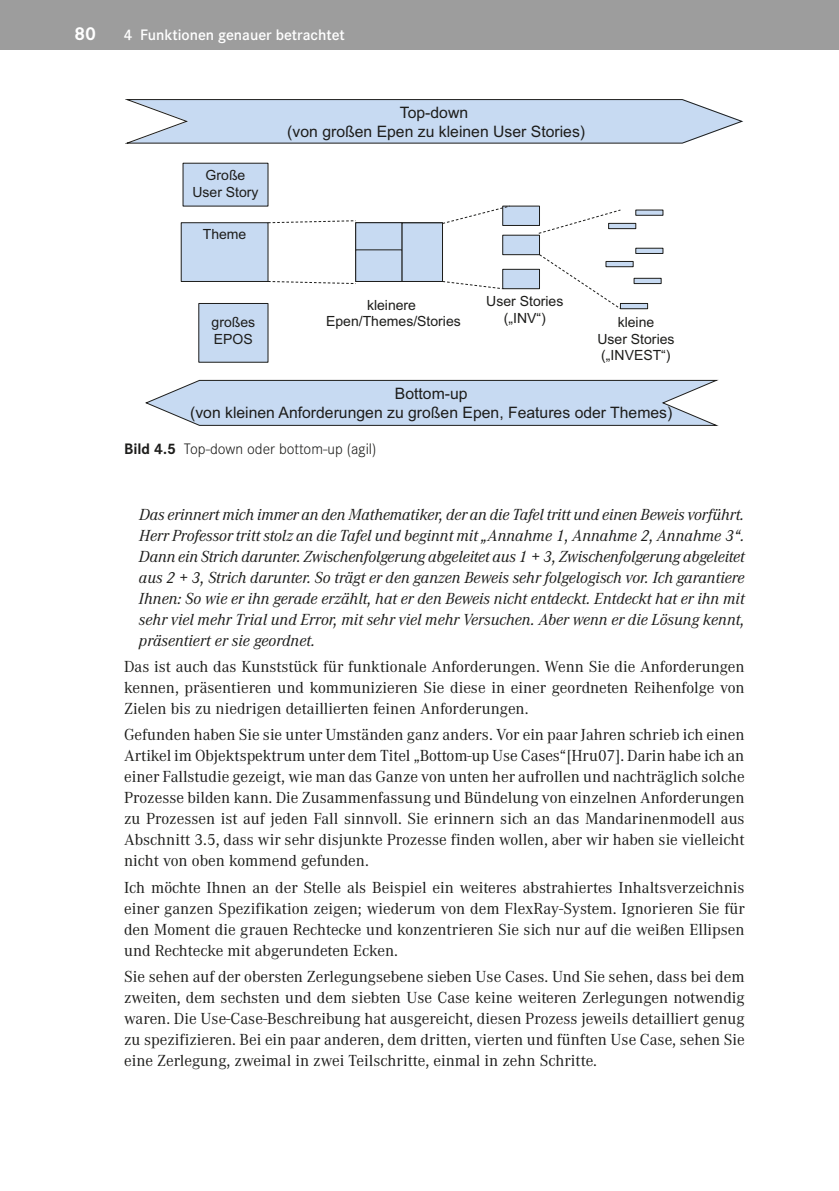
<style>
.page{position:relative;width:839px;height:1191px;background:#fff}
.page>*{position:absolute;margin:0;border:0;box-sizing:border-box;transform-origin:0 0}
.t1{font:700 19.25px "Corporate S Pro";color:#fff}
.t2{font:16.62px/21px "Corporate A Pro";color:#1d1d1b;text-align:justify}
.t3{font:italic 16.62px/21px "Corporate A Pro";color:#1d1d1b;text-align:justify}
.t4{font:15.75px/18.9px "Arial";color:#1d1d1b;text-align:center}
.t5{font:300 15.75px "Corporate S Pro";color:#1d1d1b}
.t6{font:600 15.75px "Corporate S Pro";color:#fff}
.t7{font:14px/16.8px "Arial";color:#1d1d1b;text-align:center}
.s1{font-weight:700}
</style>
<div class="page">
<div style="left:0;top:0;width:838px;height:50px;background:#9d9d9d"></div>
<svg style="left:125px;top:99px;width:618px;height:45px;background:#c4d4e8"></svg>
<svg style="left:145px;top:379px;width:574px;height:47px;background:#c5d5e9"></svg>
<div style="left:183px;top:163px;width:85px;height:43px;background:#c7daf2"></div>
<div style="left:181px;top:222px;width:87px;height:60px;background:#c7daf2;border:1px solid #1d1d1b"></div>
<svg style="left:635px;top:210px;width:28px;height:6px"></svg>
<svg style="left:621px;top:223px;width:15px;height:6px"></svg>
<svg style="left:635px;top:248px;width:28px;height:6px"></svg>
<svg style="left:621px;top:261px;width:12px;height:6px"></svg>
<svg style="left:633px;top:278px;width:28px;height:6px"></svg>
<svg style="left:267px;top:220px;width:89px;height:64px"></svg>
<svg style="left:621px;top:303px;width:26px;height:6px"></svg>
<div style="left:198px;top:303px;width:70px;height:59px;background:#c7daf2"></div>
<div style="left:355px;top:222px;width:47px;height:29px;background:#c7daf2;border:1px solid #1d1d1b"></div>
<div style="left:355px;top:249px;width:47px;height:33px;background:#c7daf2;border:1px solid #1d1d1b"></div>
<div style="left:401px;top:222px;width:41px;height:60px;background:#c7daf2;border:1px solid #1d1d1b"></div>
<svg style="left:441px;top:205px;width:180px;height:105px"></svg>
<p class="t1" style="left:74px;top:18px;width:23px">80</p>
<p class="t6" style="left:124px;top:23px;width:222px">4 Funktionen genauer betrachtet</p>
<p class="t7" style="left:192px;top:167px;width:68px">Große<br>User Story</p>
<p class="t7" style="left:203px;top:226px;width:45px">Theme</p>
<p class="t7" style="left:211px;top:314px;width:45px;text-align:left">großes<br>EPOS</p>
<p class="t4" style="left:287px;top:103px;width:299px">Top-down<br>(von großen Epen zu kleinen User Stories)</p>
<p class="t7" style="left:326px;top:296px;width:136px">kleinere<br>Epen/Themes/Stories</p>
<p class="t7" style="left:486px;top:293px;width:79px">User Stories („INV“)</p>
<p class="t7" style="left:597px;top:313px;width:79px">kleine<br>User Stories („INVEST“)</p>
<p class="t4" style="left:190px;top:384px;width:483px">Bottom-up<br>(von kleinen Anforderungen zu großen Epen, Features oder Themes)</p>
<p class="t5" style="left:124px;top:438px;width:254px"><span class="s1">Bild 4.5</span> Top-down oder bottom-up (agil)</p>
<p class="t3" style="left:139px;top:503px;width:607px">Das erinnert mich immer an den Mathematiker, der an die Tafel tritt und einen Beweis vorführt.<br>Herr Professor tritt stolz an die Tafel und beginnt mit „Annahme 1, Annahme 2, Annahme 3“.<br>Dann ein Strich darunter. Zwischenfolgerung abgeleitet aus 1 + 3, Zwischenfolgerung abgeleitet aus 2 + 3, Strich darunter. So trägt er den ganzen Beweis sehr folgelogisch vor. Ich garantiere Ihnen: So wie er ihn gerade erzählt, hat er den Beweis nicht entdeckt. Entdeckt hat er ihn mit sehr viel mehr Trial und Error, mit sehr viel mehr Versuchen. Aber wenn er die Lösung kennt, präsentiert er sie geordnet.</p>
<p class="t2" style="left:124px;top:655px;width:622px">Das ist auch das Kunststück für funktionale Anforderungen. Wenn Sie die Anforderungen kennen, präsentieren und kommunizieren Sie diese in einer geordneten Reihenfolge von Zielen bis zu niedrigen detaillierten feinen Anforderungen.</p>
<p class="t2" style="left:124px;top:723px;width:622px">Gefunden haben Sie sie unter Umständen ganz anders. Vor ein paar Jahren schrieb ich einen Artikel im Objektspektrum unter dem Titel „Bottom-up Use Cases“[Hru07]. Darin habe ich an einer Fallstudie gezeigt, wie man das Ganze von unten her aufrollen und nachträglich solche Prozesse bilden kann. Die Zusammenfassung und Bündelung von einzelnen Anforderungen zu Prozessen ist auf jeden Fall sinnvoll. Sie erinnern sich an das Mandarinenmodell aus Abschnitt 3.5, dass wir sehr disjunkte Prozesse finden wollen, aber wir haben sie vielleicht nicht von oben kommend gefunden.</p>
<p class="t2" style="left:124px;top:876px;width:622px">Ich möchte Ihnen an der Stelle als Beispiel ein weiteres abstrahiertes Inhaltsverzeichnis einer ganzen Spezifikation zeigen; wiederum von dem FlexRay-System. Ignorieren Sie für den Moment die grauen Rechtecke und konzentrieren Sie sich nur auf die weißen Ellipsen und Rechtecke mit abgerundeten Ecken.</p>
<p class="t2" style="left:124px;top:965px;width:622px">Sie sehen auf der obersten Zerlegungsebene sieben Use Cases. Und Sie sehen, dass bei dem zweiten, dem sechsten und dem siebten Use Case keine weiteren Zerlegungen notwendig waren. Die Use-Case-Beschreibung hat ausgereicht, diesen Prozess jeweils detailliert genug zu spezifizieren. Bei ein paar anderen, dem dritten, vierten und fünften Use Case, sehen Sie eine Zerlegung, zweimal in zwei Teilschritte, einmal in zehn Schritte.</p>
</div>
